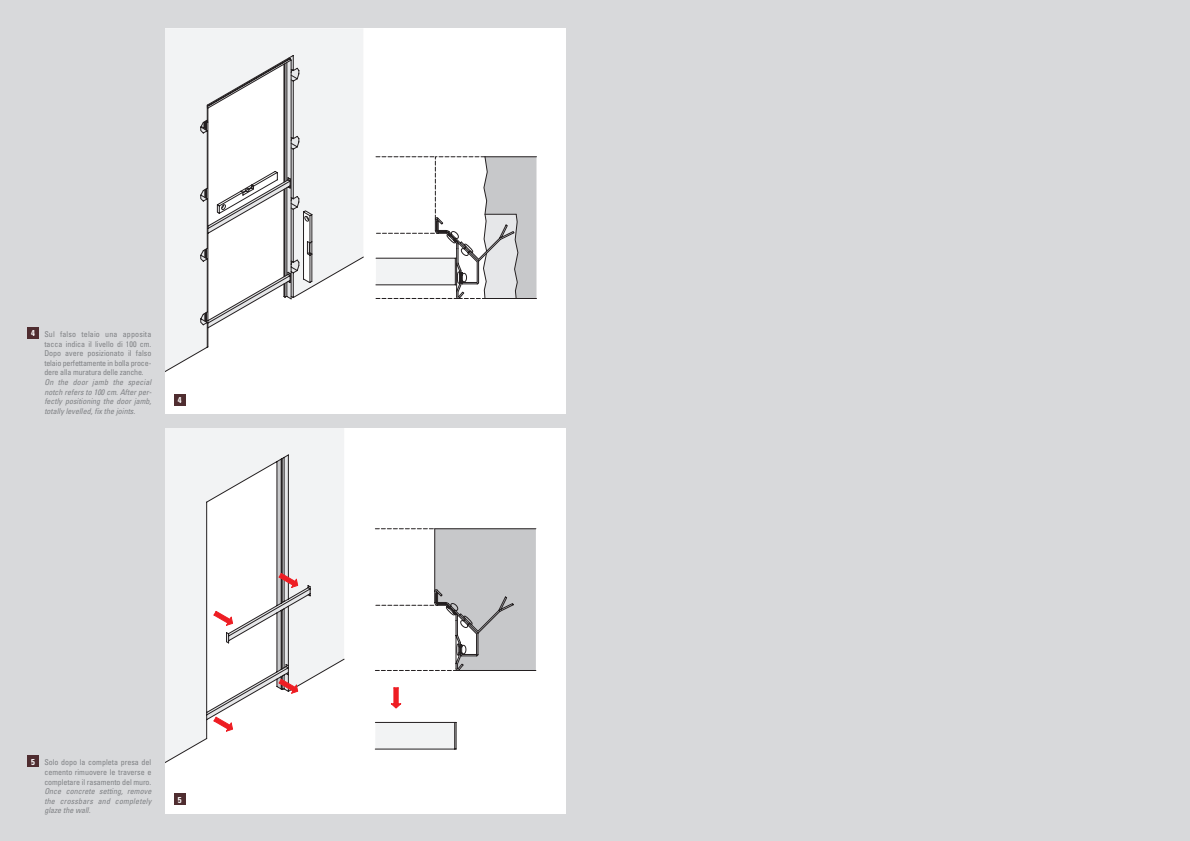
<style>
.page{position:relative;width:1190px;height:841px;background:#d8d9db}
.page>*{position:absolute;margin:0;border:0;box-sizing:border-box;transform-origin:0 0}
.t1{font:700 condensed 8.5px "Univers";color:#fff}
.t2{font:condensed 8px/9.6px "Univers";letter-spacing:-.015em;color:#808285;text-align:justify}
.t3{font:italic condensed 8px/9.6px "Univers";color:#808285;text-align:justify}
</style>
<div class="page">
<div style="left:166px;top:428px;width:397px;height:384px;background:#fff"></div>
<div style="left:166px;top:428px;width:178px;height:27px;background:#f2f3f4"></div>
<svg style="left:166px;top:455px;width:291px;height:308px"></svg>
<svg style="left:207px;top:455px;width:329px;height:294px"></svg>
<div style="left:166px;top:28px;width:398px;height:386px;background:#fff"></div>
<div style="left:166px;top:28px;width:197px;height:27px;background:#f2f3f4"></div>
<div style="left:166px;top:55px;width:43px;height:317px;background:#f2f3f4"></div>
<svg style="left:201px;top:55px;width:336px;height:292px"></svg>
<div style="left:174px;top:394px;width:11px;height:11px;background:#4f2d30"></div>
<div style="left:174px;top:794px;width:11px;height:11px;background:#4f2d30"></div>
<div style="left:27px;top:756px;width:12px;height:11px;background:#4f2d30"></div>
<div style="left:27px;top:327px;width:12px;height:11px;background:#4f2d30"></div>
<p class="t1" style="left:31px;top:330px;width:5px">4</p>
<p class="t2" style="left:44px;top:330px;width:109px">Sul falso telaio una apposita tacca indica il livello di 100 cm.<br>Dopo avere posizionato il falso telaio perfettamente in bolla proce&shy;dere alla muratura delle zanche.</p>
<p class="t3" style="left:44px;top:378px;width:109px">On the door jamb the special notch refers to 100 cm. After per&shy;fectly positioning the door jamb, totally levelled, fix the joints.</p>
<p class="t1" style="left:178px;top:397px;width:5px">4</p>
<p class="t1" style="left:31px;top:759px;width:5px">5</p>
<p class="t2" style="left:44px;top:759px;width:109px">Solo dopo la completa presa del cemento rimuovere le traverse e completare il rasamento del muro.</p>
<p class="t3" style="left:44px;top:787px;width:109px">Once concrete setting, remove the crossbars and completely glaze the wall.</p>
<p class="t1" style="left:178px;top:797px;width:5px">5</p>
</div>
